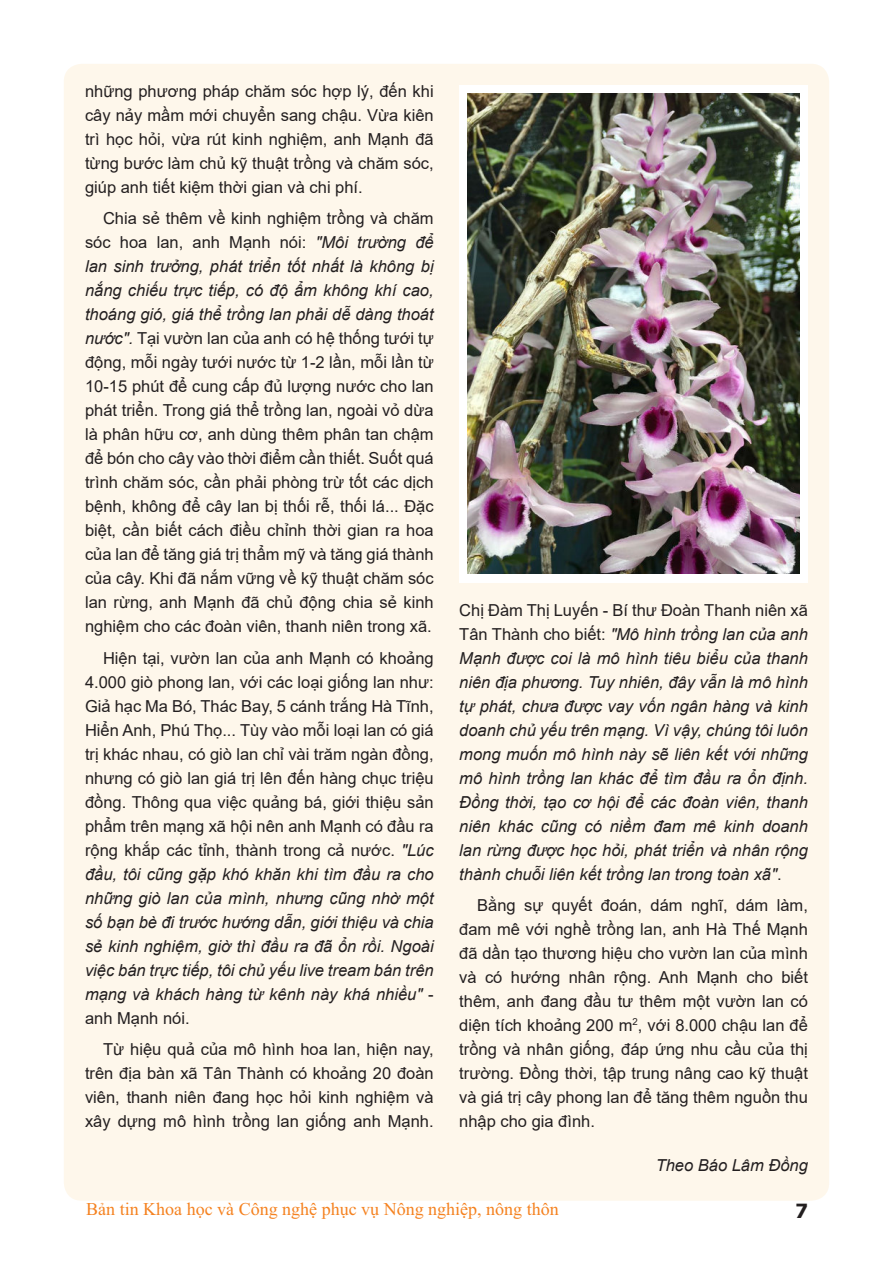
<style>
.page{position:relative;width:893px;height:1263px;background:#fff}
.page>*{position:absolute;margin:0;border:0;box-sizing:border-box;transform-origin:0 0}
.t1{font:700 19.5px "Tahoma";color:#231f20}
.t2{font:18px "Times New Roman";color:#f58220}
.Body_Text{font:16.5px/24px "Arial";color:#231f20;text-align:justify}
.Body_Text-2{font:italic 16.5px/24px "Arial";color:#231f20;text-align:justify}
.s1{font-style:italic}
.s2{font-style:normal}
</style>
<div class="page">
<div style="left:64px;top:64px;width:765px;height:1137px;background:#fef7eb;border-radius:18px"></div>
<div style="left:459px;top:85px;width:349px;height:497px;background:#fff"></div>
<img style="left:468px;top:94px;width:331px;height:480px">
<p class="Body_Text" style="left:85px;top:79px;width:350px">những phương pháp chăm sóc hợp lý, đến khi cây nảy mầm mới chuyển sang chậu. Vừa kiên trì học hỏi, vừa rút kinh nghiệm, anh Mạnh đã từng bước làm chủ kỹ thuật trồng và chăm sóc, giúp anh tiết kiệm thời gian và chi phí.</p>
<p class="Body_Text" style="left:85px;top:206px;width:350px;text-indent:18px">Chia sẻ thêm về kinh nghiệm trồng và chăm sóc hoa lan, anh Mạnh nói: <span class="s1">"Môi trường để lan sinh trưởng, phát triển tốt nhất là không bị nắng chiếu trực tiếp, có độ ẩm không khí cao, thoáng gió, giá thể trồng lan phải dễ dàng thoát nước".</span> Tại vườn lan của anh có hệ thống tưới tự động, mỗi ngày tưới nước từ 1-2 lần, mỗi lần từ 10-15 phút để cung cấp đủ lượng nước cho lan phát triển. Trong giá thể trồng lan, ngoài vỏ dừa là phân hữu cơ, anh dùng thêm phân tan chậm để bón cho cây vào thời điểm cần thiết. Suốt quá trình chăm sóc, cần phải phòng trừ tốt các dịch bệnh, không để cây lan bị thối rễ, thối lá... Đặc biệt, cần biết cách điều chỉnh thời gian ra hoa của lan để tăng giá trị thẩm mỹ và tăng giá thành của cây. Khi đã nắm vững về kỹ thuật chăm sóc lan rừng, anh Mạnh đã chủ động chia sẻ kinh nghiệm cho các đoàn viên, thanh niên trong xã.</p>
<p class="Body_Text" style="left:85px;top:646px;width:350px;text-indent:18px">Hiện tại, vườn lan của anh Mạnh có khoảng 4.000 giò phong lan, với các loại giống lan như:<br>Giả hạc Ma Bó, Thác Bay, 5 cánh trắng Hà Tĩnh, Hiển Anh, Phú Thọ... Tùy vào mỗi loại lan có giá trị khác nhau, có giò lan chỉ vài trăm ngàn đồng, nhưng có giò lan giá trị lên đến hàng chục triệu đồng. Thông qua việc quảng bá, giới thiệu sản phẩm trên mạng xã hội nên anh Mạnh có đầu ra rộng khắp các tỉnh, thành trong cả nước. <span class="s1">"Lúc đầu, tôi cũng gặp khó khăn khi tìm đầu ra cho những giò lan của mình, nhưng cũng nhờ một số bạn bè đi trước hướng dẫn, giới thiệu và chia sẻ kinh nghiệm, giờ thì đầu ra đã ổn rồi. Ngoài việc bán trực tiếp, tôi chủ yếu live tream bán trên mạng và khách hàng từ kênh này khá nhiều"</span> - anh Mạnh nói.</p>
<p class="Body_Text" style="left:85px;top:1037px;width:350px;text-indent:18px">Từ hiệu quả của mô hình hoa lan, hiện nay, trên địa bàn xã Tân Thành có khoảng 20 đoàn viên, thanh niên đang học hỏi kinh nghiệm và xây dựng mô hình trồng lan giống anh Mạnh.</p>
<p class="Body_Text-2" style="left:459px;top:598px;width:350px"><span class="s2">Chị Đàm Thị Luyến - Bí thư Đoàn Thanh niên xã Tân Thành cho biết:</span> "Mô hình trồng lan của anh Mạnh được coi là mô hình tiêu biểu của thanh niên địa phương. Tuy nhiên, đây vẫn là mô hình tự phát, chưa được vay vốn ngân hàng và kinh doanh chủ yếu trên mạng. Vì vậy, chúng tôi luôn mong muốn mô hình này sẽ liên kết với những mô hình trồng lan khác để tìm đầu ra ổn định.<br>Đồng thời, tạo cơ hội để các đoàn viên, thanh niên khác cũng có niềm đam mê kinh doanh lan rừng được học hỏi, phát triển và nhân rộng thành chuỗi liên kết trồng lan trong toàn xã"<span class="s2">.</span></p>
<p class="Body_Text" style="left:459px;top:893px;width:350px;text-indent:18px">Bằng sự quyết đoán, dám nghĩ, dám làm, đam mê với nghề trồng lan, anh Hà Thế Mạnh đã dần tạo thương hiệu cho vườn lan của mình và có hướng nhân rộng. Anh Mạnh cho biết thêm, anh đang đầu tư thêm một vườn lan có diện tích khoảng 200 m<sup>2</sup>, với 8.000 chậu lan để trồng và nhân giống, đáp ứng nhu cầu của thị trường. Đồng thời, tập trung nâng cao kỹ thuật và giá trị cây phong lan để tăng thêm nguồn thu nhập cho gia đình.</p>
<p class="Body_Text-2" style="left:656px;top:1153px;width:154px">Theo Báo Lâm Đồng</p>
<p class="t2" style="left:86px;top:1196px;width:474px">Bản tin Khoa học và Công nghệ phục vụ Nông nghiệp, nông thôn</p>
<p class="t1" style="left:795px;top:1197px;width:14px">7</p>
</div>
